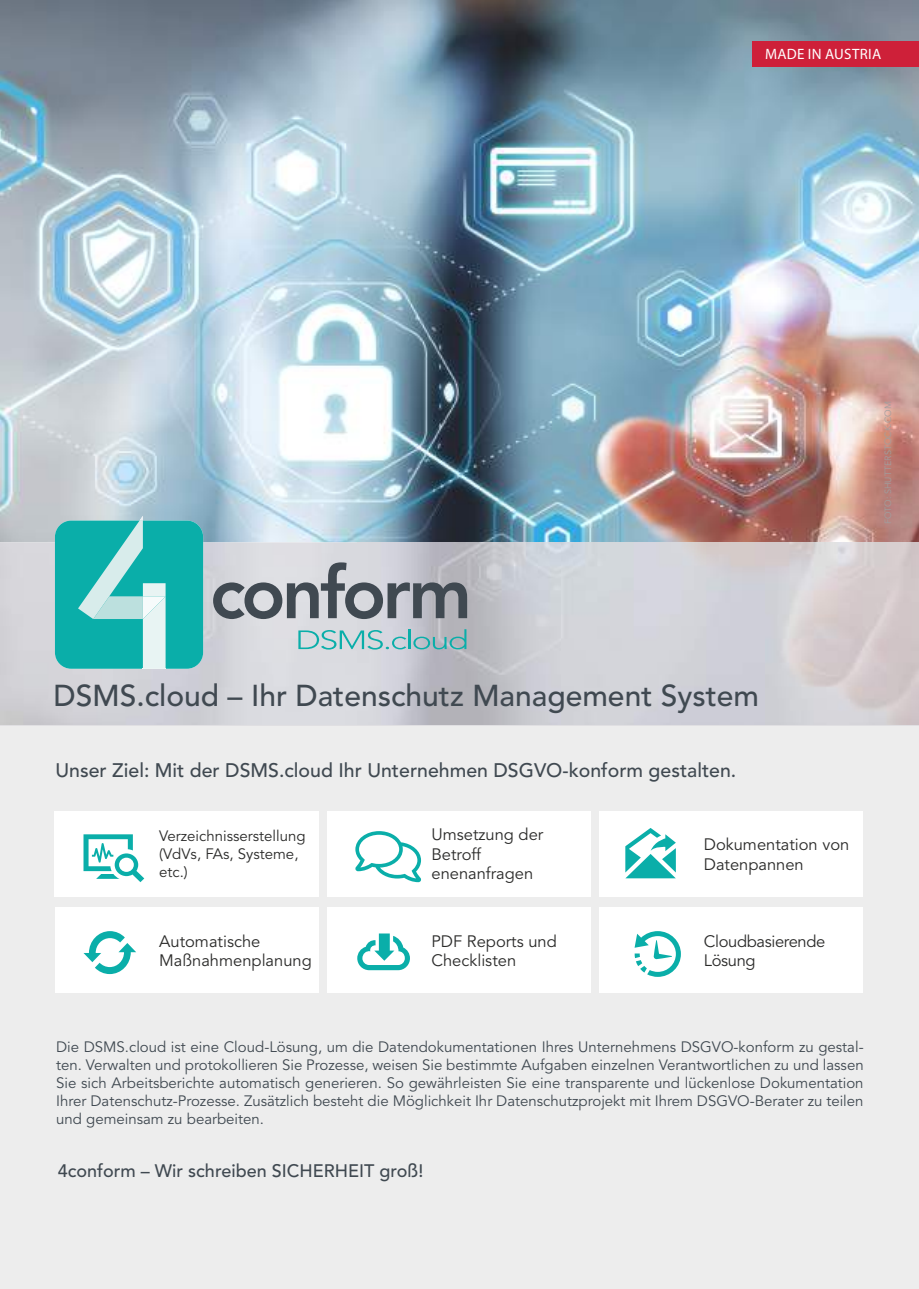
<style>
.page{position:relative;width:919px;height:1289px;background:#fff}
.page>*{position:absolute;margin:0;border:0;box-sizing:border-box;transform-origin:0 0}
.t1{font:500 30px "Avenir LT Std";color:#404951}
.t2{font:500 19.5px "Avenir LT Std";color:#404951}
.t3{font:500 18px "Avenir LT Std";color:#404951}
.t4{font:16.5px/19.5px "Avenir LT Std";color:#2b2b2a}
.t5{font:16.5px/19.5px "Avenir LT Std";letter-spacing:-.02em;color:#2b2b2a}
.t6{font:15px/18px "Avenir LT Std";color:#404951;text-align:justify}
.t7{font:15px/18px "Avenir";color:#2b2b2a}
.t8{font:15px "Myriad Pro";letter-spacing:.02em;color:#fff}
.t9{font:9px "Avenir LT Std";color:#9f9f9f}
</style>
<div class="page">
<img style="left:0;top:0;width:918px;height:542px">
<div style="left:0;top:725px;width:918px;height:563px;background:#ededed"></div>
<div style="left:599px;top:811px;width:264px;height:85px;background:#fff"></div>
<div style="left:55px;top:811px;width:264px;height:85px;background:#fff"></div>
<div style="left:327px;top:811px;width:264px;height:85px;background:#fff"></div>
<div style="left:55px;top:907px;width:264px;height:86px;background:#fff"></div>
<div style="left:327px;top:907px;width:264px;height:86px;background:#fff"></div>
<div style="left:599px;top:907px;width:264px;height:86px;background:#fff"></div>
<div style="left:752px;top:41px;width:166px;height:26px;background:#ce2039"></div>
<svg style="left:83px;top:834px;width:61px;height:48px;background:#a3e0de"></svg>
<svg style="left:357px;top:933px;width:53px;height:37px"></svg>
<svg style="left:83px;top:931px;width:53px;height:43px"></svg>
<svg style="left:634px;top:931px;width:47px;height:45px"></svg>
<svg style="left:355px;top:831px;width:66px;height:51px"></svg>
<svg style="left:625px;top:828px;width:50px;height:50px"></svg>
<img style="left:0;top:542px;width:102px;height:183px">
<img style="left:153px;top:542px;width:765px;height:183px">
<div style="left:55px;top:520px;width:148px;height:148px;background:#0aaea9;border-radius:16px"></div>
<svg style="left:213px;top:562px;width:254px;height:57px;background:#9fa3a9"></svg>
<svg style="left:78px;top:516px;width:87px;height:153px"></svg>
<svg style="left:298px;top:630px;width:108px;height:19px;background:#a4cdd1"></svg>
<hr style="left:408px;top:629px;width:2px;height:20px;background:#0aaea9">
<svg style="left:413px;top:629px;width:53px;height:20px"></svg>
<p class="t8" style="left:765px;top:45px;width:118px">MADE IN AUSTRIA</p>
<p class="t9" style="left:882px;top:524px;width:124px;rotate:-90deg">FOTO: SHUTTERSTOCK.COM</p>
<h1 class="t1" style="left:54px;top:678px;width:707px">DSMS.cloud – Ihr Datenschutz Management System</h1>
<h2 class="t2" style="left:55px;top:758px;width:682px">Unser Ziel: Mit der DSMS.cloud Ihr Unternehmen DSGVO-konform gestalten.</h2>
<p class="t7" style="left:159px;top:827px;width:148px">Verzeichnisserstellung (VdVs, FAs, Systeme, etc.)</p>
<p class="t4" style="left:159px;top:932px;width:154px">Automatische<br>Maßnahmenplanung</p>
<p class="t4" style="left:431px;top:825px;width:113px">Umsetzung der<br>Betroff enenanfragen</p>
<p class="t4" style="left:703px;top:835px;width:147px">Dokumentation von<br>Datenpannen</p>
<p class="t4" style="left:431px;top:932px;width:127px">PDF Reports und<br>Checklisten</p>
<p class="t5" style="left:703px;top:932px;width:123px">Cloudbasierende<br>Lösung</p>
<p class="t6" style="left:56px;top:1037px;width:809px">Die DSMS.cloud ist eine Cloud-Lösung, um die Datendokumentationen Ihres Unternehmens DSGVO-konform zu gestal&shy;ten. Verwalten und protokollieren Sie Prozesse, weisen Sie bestimmte Aufgaben einzelnen Verantwortlichen zu und lassen Sie sich Arbeitsberichte automatisch generieren. So gewährleisten Sie eine transparente und lückenlose Dokumentation Ihrer Datenschutz-Prozesse. Zusätzlich besteht die Möglichkeit Ihr Datenschutzprojekt mit Ihrem DSGVO-Berater zu teilen und gemeinsam zu bearbeiten.</p>
<p class="t3" style="left:58px;top:1160px;width:367px">4conform – Wir schreiben SICHERHEIT groß!</p>
</div>
